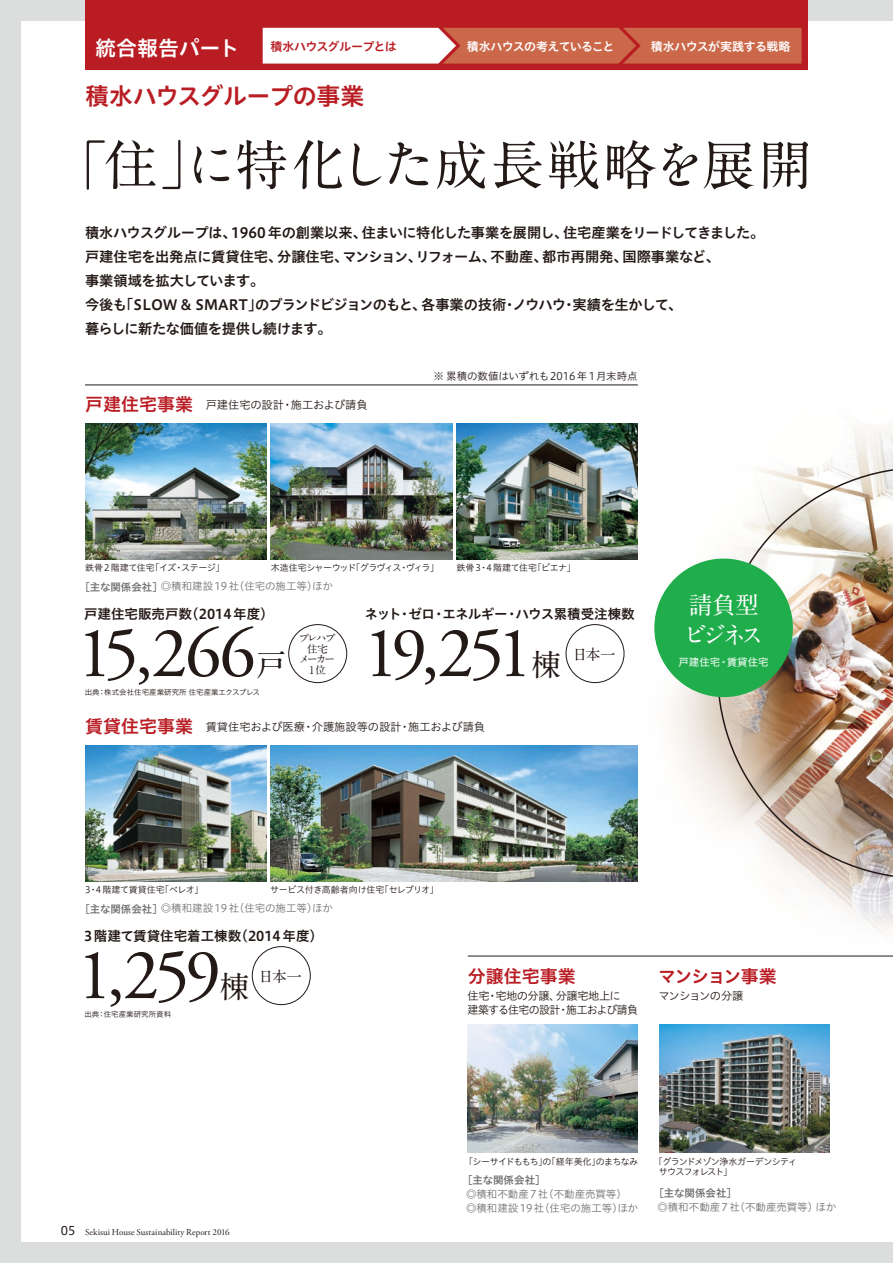
<style>
.page{position:relative;width:893px;height:1263px;background:#dcdddd}
.page>*{position:absolute;margin:0;border:0;box-sizing:border-box;transform-origin:0 0}
.t1{font:72px "Adobe Garamond Pro";letter-spacing:-.07em;color:#231916}
.t2{font:700 54px "A1 Mincho Std";letter-spacing:-.025em;color:#231916}
.t3{font:700 30px "A1 Mincho Std";color:#231916}
.t4{font:24px "Hiragino UD Sans Std W6";letter-spacing:-.02em;color:#b91d23}
.t5{font:700 24px/30px "A1 Mincho Std";letter-spacing:-.155em;color:#fff}
.t6{font:21px "Hiragino UD Sans Std W6";letter-spacing:-.005em;color:#fff}
.t7{font:18px "Hiragino UD Sans Std W6";color:#b91d23}
.t8{font:18px "Hiragino UD Sans Std W6";letter-spacing:-.085em;color:#b91d23}
.t9{font:700 15px "A1 Mincho Std";letter-spacing:-.06em;color:#231916}
.t10{font:14.25px/24px "Hiragino UD Sans Std W6";letter-spacing:-.03em;color:#231916}
.t11{font:13.5px "Hiragino UD Sans Std W6";color:#231916}
.t12{font:13.5px "Hiragino UD Sans Std W6";letter-spacing:-.035em;color:#231916}
.t13{font:12px "Hiragino UD Sans Std W6";letter-spacing:-.045em;color:#fff}
.t14{font:12px "Hiragino UD Sans Std W6";letter-spacing:-.025em;color:#fff}
.t15{font:12px "Hiragino UD Sans Std W6";letter-spacing:-.055em;color:#b91d23}
.t16{font:11.25px "Hiragino UD Sans Std W3";letter-spacing:-.005em;color:#231916}
.t17{font:11.25px/13.5px "Hiragino UD Sans Std W3";letter-spacing:-.04em;color:#231916}
.t18{font:11.25px "Hiragino UD Sans Std W3";letter-spacing:-.01em;color:#231916}
.t19{font:11.25px "Hiragino UD Sans Std W3";letter-spacing:-.08em;color:#231916}
.t20{font:10.5px/13.5px "Hiragino UD Sans Std W3";color:#727272}
.t21{font:10.5px "Hiragino UD Sans Std W3";color:#231916}
.t22{font:10.5px "Hiragino UD Sans Std W6";color:#727272}
.t23{font:700 10.5px/10.5px "A1 Mincho Std";letter-spacing:-.16em;color:#231916;text-align:center}
.t24{font:10.5px "Hiragino UD Sans Std W4";color:#fff}
.t25{font:9px "Hiragino UD Sans Std W3";letter-spacing:-.055em;color:#231916}
.t26{font:9px "Adobe Garamond Pro";letter-spacing:.005em;color:#231916}
.t27{font:9px/10.5px "Hiragino UD Sans Std W3";letter-spacing:-.08em;color:#231916}
.t28{font:9px "Hiragino UD Sans Std W3";letter-spacing:-.085em;color:#231916}
.t29{font:9px "Hiragino UD Sans Std W3";letter-spacing:-.035em;color:#231916}
.t30{font:9px "Hiragino UD Sans Std W3";letter-spacing:-.02em;color:#231916}
.t31{font:7.5px "Hiragino UD Sans Std W3";color:#231916}
.s1{font-family:"Hiragino UD Sans Std W6"}
.s2{font-family:"Hiragino UD Sans Std W6";font-size:18px;color:#b91d23}
.s3{font-family:"Hiragino UD Sans Std W4";font-size:12px}
</style>
<div class="page">
<div style="left:21px;top:21px;width:872px;height:1221px;background:#fff"></div>
<img style="left:615px;top:384px;width:278px;height:572px">
<img style="left:715px;top:448px;width:178px;height:450px">
<hr style="left:85px;top:385px;width:553px;height:1px;background:#231916">
<hr style="left:468px;top:956px;width:425px;height:1px;background:#231916">
<img style="left:85px;top:423px;width:181px;height:136px">
<img style="left:456px;top:423px;width:182px;height:136px">
<img style="left:271px;top:423px;width:181px;height:136px">
<img style="left:85px;top:745px;width:181px;height:136px">
<img style="left:270px;top:745px;width:368px;height:136px">
<img style="left:659px;top:1025px;width:170px;height:127px">
<img style="left:468px;top:1025px;width:170px;height:127px">
<div style="left:288px;top:624px;width:59px;height:59px;border:1px solid #231916;border-radius:50%"></div>
<div style="left:252px;top:946px;width:58px;height:59px;border:1px solid #231916;border-radius:50%"></div>
<div style="left:566px;top:624px;width:58px;height:59px;border:1px solid #231916;border-radius:50%"></div>
<svg style="left:648px;top:552px;width:151px;height:152px"></svg>
<div style="left:85px;top:0;width:723px;height:70px;background:#b91d23"></div>
<svg style="left:263px;top:28px;width:539px;height:36px;background:#db9885"></svg>
<h3 class="t6" style="left:95px;top:32px;width:146px">統合報告パート</h3>
<p class="t15" style="left:270px;top:37px;width:128px">積水ハウスグループとは</p>
<p class="t13" style="left:467px;top:37px;width:149px">積水ハウスの考えていること</p>
<p class="t14" style="left:651px;top:37px;width:141px">積水ハウスが実践する戦略</p>
<h3 class="t4" style="left:85px;top:77px;width:281px">積水ハウスグループの事業</h3>
<h2 class="t2" style="left:53px;top:121px;width:761px">「住」に特化した成長戦略を展開</h2>
<p class="t10" style="left:85px;top:220px;width:681px">積水ハウスグループは、1960年の創業以来、住まいに特化した事業を展開し、住宅産業をリードしてきました。戸建住宅を出発点に賃貸住宅、分譲住宅、マンション、リフォーム、不動産、都市再開発、国際事業など、<br>事業領域を拡大しています。<br>今後も「SLOW &amp; SMART」のブランドビジョンのもと、各事業の技術･ノウハウ･実績を生かして、<br>暮らしに新たな価値を提供し続けます。</p>
<p class="t7" style="left:85px;top:391px;width:109px">戸建住宅事業</p>
<p class="t18" style="left:206px;top:396px;width:163px">戸建住宅の設計・施工および請負</p>
<p class="t21" style="left:433px;top:369px;width:206px">※ 累積の数値はいずれも2016年1月末時点</p>
<p class="t28" style="left:271px;top:561px;width:170px">木造住宅シャーウッド「グラヴィス・ヴィラ」</p>
<p class="t25" style="left:85px;top:561px;width:141px">鉄骨 2 階建て住宅「イズ・ステージ」</p>
<p class="t25" style="left:456px;top:561px;width:121px">鉄骨 3・4 階建て住宅「ビエナ」</p>
<p class="t20" style="left:79px;top:579px;width:255px"><span class="s1">［主な関係会社］</span>◎積和建設19社（住宅の施工等）ほか</p>
<p class="t11" style="left:84px;top:603px;width:191px">戸建住宅販売戸数（2014年度）</p>
<h1 class="t1" style="left:77px;top:610px;width:180px">15,266</h1>
<h3 class="t3" style="left:256px;top:641px;width:31px">戸</h3>
<p class="t31" style="left:85px;top:686px;width:176px">出典：株式会社住宅産業研究所 住宅産業エクスプレス</p>
<p class="t23" style="left:299px;top:631px;width:38px">プレハブ住宅<br>メーカー<br>1位</p>
<p class="t12" style="left:365px;top:603px;width:272px">ネット・ゼロ・エネルギー・ハウス累積受注棟数</p>
<h1 class="t1" style="left:363px;top:610px;width:171px">19,251</h1>
<p class="t9" style="left:572px;top:642px;width:45px">日本一</p>
<h3 class="t3" style="left:531px;top:641px;width:31px">棟</h3>
<p class="t16" style="left:85px;top:718px;width:401px"><span class="s2">賃貸住宅事業</span> 賃貸住宅および医療・介護施設等の設計・施工および請負</p>
<h3 class="t5" style="left:683px;top:587px;width:83px">請負型ビジネス</h3>
<p class="t24" style="left:678px;top:654px;width:92px">戸建住宅・賃貸住宅</p>
<p class="t30" style="left:85px;top:883px;width:120px">3・4 階建て賃貸住宅「ベレオ」</p>
<p class="t29" style="left:270px;top:883px;width:170px">サービス付き高齢者向け住宅「セレブリオ」</p>
<p class="t20" style="left:79px;top:901px;width:255px"><span class="s1">［主な関係会社］</span>◎積和建設19社（住宅の施工等）ほか</p>
<p class="t11" style="left:84px;top:925px;width:240px">3階建て賃貸住宅着工棟数（2014年度）</p>
<h1 class="t1" style="left:77px;top:932px;width:146px">1,259</h1>
<h3 class="t3" style="left:220px;top:963px;width:31px">棟</h3>
<p class="t31" style="left:84px;top:1008px;width:88px">出典：住宅産業研究所資料</p>
<p class="t9" style="left:259px;top:964px;width:45px">日本一</p>
<p class="t7" style="left:468px;top:962px;width:109px">分譲住宅事業</p>
<p class="t17" style="left:468px;top:988px;width:172px">住宅・宅地の分譲、分譲宅地上に<br>建築する住宅の設計・施工および請負</p>
<p class="t8" style="left:658px;top:962px;width:120px">マンション事業</p>
<p class="t19" style="left:658px;top:987px;width:87px">マンションの分譲</p>
<p class="t26" style="left:61px;top:1226px;width:170px"><span class="s3">05</span> Sekisui House Sustainability Report 2016</p>
<p class="t25" style="left:464px;top:1154px;width:176px">「シーサイドももち」の「経年美化」のまちなみ</p>
<p class="t27" style="left:659px;top:1155px;width:140px;text-indent:-5px">「グランドメゾン浄水ガーデンシティサウスフォレスト」</p>
<p class="t22" style="left:462px;top:1172px;width:85px">［主な関係会社］</p>
<p class="t20" style="left:466px;top:1187px;width:174px">◎積和不動産7社（不動産売買等）◎積和建設19社（住宅の施工等）ほか</p>
<p class="t22" style="left:653px;top:1185px;width:85px">［主な関係会社］</p>
<p class="t20" style="left:657px;top:1200px;width:180px">◎積和不動産7社（不動産売買等）ほか</p>
</div>
